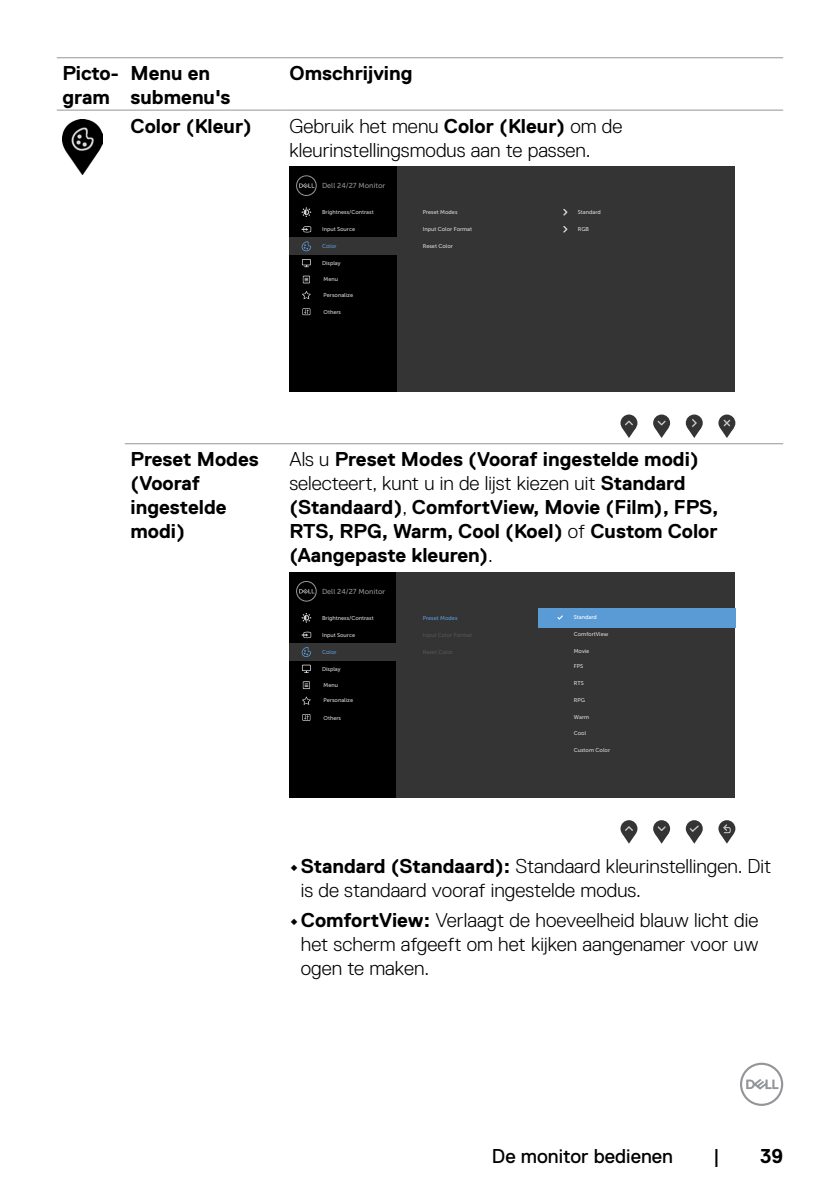
<style>
.page{position:relative;width:840px;height:1191px;background:#fff}
.page>*{position:absolute;margin:0;border:0;box-sizing:border-box;transform-origin:0 0}
.t1{font:700 20px/24px "Dell Replica";color:#000}
.t2{font:300 20px/24px "Dell Replica";color:#000}
.t3{font:20px "Dell Replica";color:#000}
.t4{font:7.2px "Museo Sans For Dell 500";color:#939393}
.t5{font:5.6px "Museo Sans For Dell 500";color:#d9d9d9}
.t6{font:5.6px "Museo Sans For Dell 500";color:#5b9bd5}
.t7{font:5.6px "Museo Sans For Dell 500";color:#fff}
.s1{font-weight:700}
.s2{font-weight:300}
</style>
<div class="page">
<svg style="left:740px;top:1062px;width:42px;height:44px"></svg>
<hr style="left:125px;top:443px;width:158px;height:1px;background:#939598">
<hr style="left:283px;top:443px;width:499px;height:1px;background:#939598">
<hr style="left:57px;top:57px;width:68px;height:1px;background:#939598">
<hr style="left:125px;top:57px;width:158px;height:1px;background:#939598">
<hr style="left:283px;top:57px;width:499px;height:1px;background:#939598">
<hr style="left:57px;top:110px;width:68px;height:1px;background:#939598">
<hr style="left:125px;top:110px;width:158px;height:1px;background:#939598">
<hr style="left:283px;top:110px;width:499px;height:1px;background:#939598">
<img style="left:62px;top:120px;width:40px;height:55px">
<div style="left:620px;top:414px;width:17px;height:17px;background:#343435;border-radius:50%"></div>
<svg style="left:622px;top:420px;width:13px;height:18px"></svg>
<svg style="left:652px;top:414px;width:17px;height:17px"></svg>
<svg style="left:654px;top:420px;width:14px;height:18px"></svg>
<svg style="left:685px;top:414px;width:17px;height:17px"></svg>
<svg style="left:687px;top:419px;width:13px;height:19px"></svg>
<svg style="left:718px;top:414px;width:17px;height:17px"></svg>
<svg style="left:720px;top:419px;width:13px;height:19px"></svg>
<div style="left:289px;top:166px;width:445px;height:226px;background:#343435"></div>
<div style="left:289px;top:166px;width:107px;height:226px;background:#000"></div>
<div style="left:289px;top:237px;width:109px;height:18px;background:#343435"></div>
<svg style="left:296px;top:175px;width:20px;height:21px"></svg>
<svg style="left:301px;top:226px;width:10px;height:6px"></svg>
<svg style="left:301px;top:241px;width:10px;height:11px"></svg>
<svg style="left:302px;top:291px;width:9px;height:8px"></svg>
<svg style="left:302px;top:259px;width:9px;height:6px"></svg>
<div style="left:302px;top:260px;width:8px;height:5px;background:#000"></div>
<svg style="left:302px;top:276px;width:8px;height:7px"></svg>
<svg style="left:303px;top:276px;width:6px;height:7px"></svg>
<svg style="left:304px;top:278px;width:4px;height:3px"></svg>
<svg style="left:302px;top:308px;width:8px;height:7px"></svg>
<svg style="left:303px;top:309px;width:6px;height:5px"></svg>
<svg style="left:301px;top:207px;width:10px;height:10px"></svg>
<svg style="left:563px;top:209px;width:4px;height:7px"></svg>
<svg style="left:563px;top:226px;width:4px;height:7px"></svg>
<div style="left:289px;top:572px;width:445px;height:225px;background:#343435"></div>
<div style="left:289px;top:572px;width:107px;height:225px;background:#000"></div>
<div style="left:289px;top:643px;width:109px;height:18px;background:#343435"></div>
<svg style="left:296px;top:581px;width:20px;height:20px"></svg>
<svg style="left:301px;top:631px;width:10px;height:7px"></svg>
<svg style="left:301px;top:647px;width:10px;height:10px"></svg>
<svg style="left:302px;top:696px;width:9px;height:9px"></svg>
<svg style="left:302px;top:664px;width:9px;height:7px"></svg>
<div style="left:302px;top:665px;width:8px;height:5px;background:#000"></div>
<svg style="left:302px;top:681px;width:8px;height:8px"></svg>
<svg style="left:303px;top:682px;width:6px;height:6px"></svg>
<svg style="left:302px;top:714px;width:8px;height:7px"></svg>
<svg style="left:303px;top:714px;width:6px;height:6px"></svg>
<svg style="left:301px;top:613px;width:10px;height:9px"></svg>
<div style="left:620px;top:820px;width:17px;height:17px;background:#343435;border-radius:50%"></div>
<svg style="left:622px;top:826px;width:13px;height:17px"></svg>
<svg style="left:652px;top:820px;width:17px;height:17px"></svg>
<svg style="left:654px;top:826px;width:14px;height:17px"></svg>
<svg style="left:685px;top:820px;width:17px;height:17px"></svg>
<svg style="left:687px;top:825px;width:13px;height:18px"></svg>
<svg style="left:718px;top:820px;width:17px;height:17px"></svg>
<svg style="left:720px;top:824px;width:13px;height:19px"></svg>
<div style="left:537px;top:608px;width:197px;height:19px;background:#5b9bd5"></div>
<svg style="left:557px;top:615px;width:5px;height:5px"></svg>
<p class="t1" style="left:62px;top:62px;width:58px">Picto&shy;gram</p>
<p class="t1" style="left:130px;top:62px;width:101px">Menu en submenu's</p>
<p class="t1" style="left:289px;top:62px;width:124px">Omschrijving</p>
<p class="t1" style="left:130px;top:114px;width:123px">Color (Kleur)</p>
<p class="t2" style="left:289px;top:114px;width:334px">Gebruik het menu <span class="s1">Color (Kleur)</span> om de kleurinstellingsmodus aan te passen.</p>
<p class="t4" style="left:322px;top:181px;width:65px">Dell 24/27 Monitor</p>
<p class="t5" style="left:322px;top:226px;width:35px">Input Source</p>
<p class="t6" style="left:322px;top:243px;width:16px">Color</p>
<p class="t5" style="left:322px;top:209px;width:53px">Brightness/Contrast</p>
<p class="t5" style="left:422px;top:209px;width:36px">Preset Modes</p>
<p class="t5" style="left:577px;top:209px;width:25px">Standard</p>
<p class="t5" style="left:422px;top:226px;width:51px">Input Color Format</p>
<p class="t5" style="left:577px;top:226px;width:13px">RGB</p>
<p class="t5" style="left:422px;top:243px;width:32px">Reset Color</p>
<p class="t5" style="left:322px;top:260px;width:20px">Display</p>
<p class="t5" style="left:323px;top:276px;width:16px">Menu</p>
<p class="t5" style="left:323px;top:309px;width:19px">Others</p>
<p class="t5" style="left:323px;top:292px;width:31px">Personalize</p>
<p class="t1" style="left:130px;top:447px;width:130px">Preset Modes (Vooraf ingestelde modi)</p>
<p class="t1" style="left:289px;top:447px;width:430px"><span class="s2">Als u</span> Preset Modes (Vooraf ingestelde modi) <span class="s2">selecteert, kunt u in de lijst kiezen uit</span> Standard (Standaard)<span class="s2">,</span> ComfortView, Movie (Film), FPS, RTS, RPG, Warm, Cool (Koel) <span class="s2">of</span> Custom Color (Aangepaste kleuren)<span class="s2">.</span></p>
<p class="t4" style="left:322px;top:587px;width:65px">Dell 24/27 Monitor</p>
<p class="t5" style="left:322px;top:631px;width:35px">Input Source</p>
<p class="t6" style="left:322px;top:649px;width:16px">Color</p>
<p class="t7" style="left:573px;top:614px;width:25px">Standard</p>
<p class="t5" style="left:322px;top:614px;width:53px">Brightness/Contrast</p>
<p class="t6" style="left:422px;top:614px;width:36px">Preset Modes</p>
<p class="t5" style="left:573px;top:631px;width:36px">ComfortView</p>
<p class="t5" style="left:573px;top:648px;width:17px">Movie</p>
<p class="t5" style="left:573px;top:663px;width:11px">FPS</p>
<p class="t5" style="left:573px;top:680px;width:11px">RTS</p>
<p class="t5" style="left:573px;top:697px;width:13px">RPG</p>
<p class="t5" style="left:322px;top:666px;width:20px">Display</p>
<p class="t5" style="left:323px;top:682px;width:16px">Menu</p>
<p class="t5" style="left:323px;top:714px;width:19px">Others</p>
<p class="t5" style="left:323px;top:697px;width:31px">Personalize</p>
<p class="t5" style="left:573px;top:714px;width:17px">Warm</p>
<p class="t5" style="left:573px;top:730px;width:14px">Cool</p>
<p class="t5" style="left:573px;top:747px;width:38px">Custom Color</p>
<p class="t2" style="left:300px;top:854px;width:471px;text-indent:-11px"><span class="s1">•Standard (Standaard):</span> Standaard kleurinstellingen. Dit is de standaard vooraf ingestelde modus.</p>
<p class="t2" style="left:300px;top:908px;width:459px;text-align:justify;text-indent:-11px"><span class="s1">•ComfortView:</span> Verlaagt de hoeveelheid blauw licht die het scherm afgeeft om het kijken aangenamer voor uw ogen te maken.</p>
<p class="t3" style="left:491px;top:1144px;width:182px">De monitor bedienen</p>
<p class="t3" style="left:712px;top:1144px;width:8px">|</p>
<p class="t1" style="left:759px;top:1143px;width:25px">39</p>
</div>
